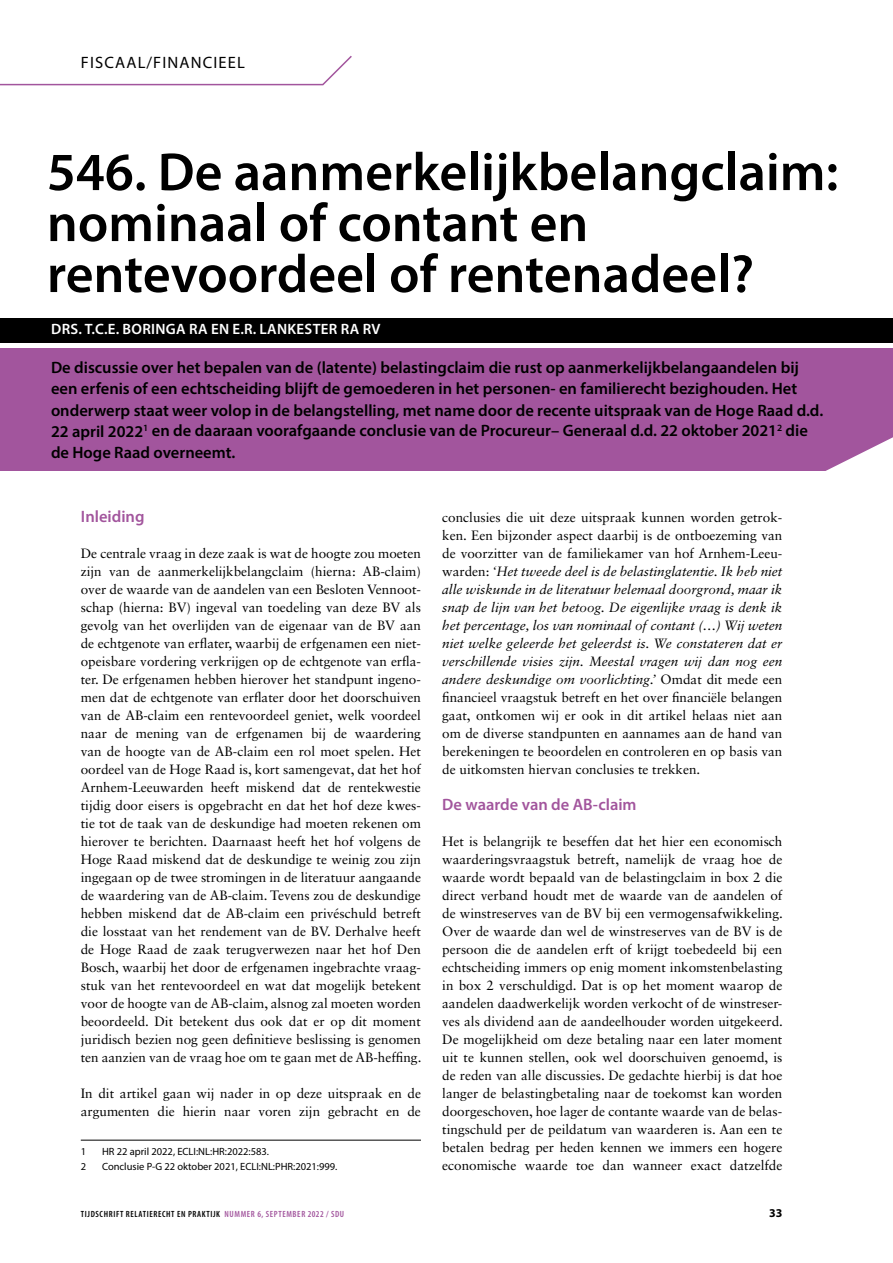
<style>
.page{position:relative;width:893px;height:1263px;background:#fff}
.page>*{position:absolute;margin:0;border:0;box-sizing:border-box;transform-origin:0 0}
.t1{font:600 54px/51px "Myriad Pro";color:#000}
.t2{font:600 16.5px/21px "Myriad Pro";color:#000}
.t3{font:600 16.5px "Myriad Pro";color:#a2559d}
.t4{font:16.5px "Myriad Pro";color:#000}
.t5{font:600 15px "Myriad Pro";letter-spacing:.02em;color:#fff}
.t6{font:13.5px/18px "Sabon LT Std";color:#000;text-align:justify}
.t7{font:700 12px "Myriad Pro";color:#000}
.t8{font:10.5px/15px "Myriad Pro";color:#000}
.t9{font:600 condensed 9px "Myriad Pro";letter-spacing:.07em;color:#000}
.s1{font-style:italic}
.s2{color:#a2559d}
</style>
<div class="page">
<div style="left:0;top:318px;width:893px;height:24px;background:#000"></div>
<svg style="left:0;top:55px;width:352px;height:31px"></svg>
<hr style="left:81px;top:1140px;width:340px;height:1px;background:#000">
<div style="left:0;top:348px;width:893px;height:122px;background:#a2559d"></div>
<svg style="left:816px;top:470px;width:77px;height:1px"></svg>
<p class="t4" style="left:81px;top:53px;width:92px">Fiscaal/finan</p>
<p class="t4" style="left:203px;top:53px;width:44px">cieel</p>
<h1 class="t1" style="left:47px;top:145px;width:793px">546. De aanmerkelijkbelangclaim: nominaal of contant en rentevoordeel of rentenadeel?</h1>
<p class="t5" style="left:51px;top:320px;width:331px">DRS. T.C.E. BORINGA RA EN E.R. LANKESTER RA RV</p>
<p class="t2" style="left:51px;top:357px;width:774px">De discussie over het bepalen van de (latente) belastingclaim die rust op aanmerkelijkbelangaandelen bij een erfenis of een echtscheiding blijft de gemoederen in het personen- en familierecht bezighouden. Het onderwerp staat weer volop in de belangstelling, met name door de recente uitspraak van de Hoge Raad d.d.<br>22 april 2022<sup>1</sup> en de daaraan voorafgaande conclusie van de Procureur– Generaal d.d. 22 oktober 2021<sup>2</sup> die de Hoge Raad overneemt.</p>
<p class="t3" style="left:81px;top:506px;width:65px">Inleiding</p>
<p class="t6" style="left:81px;top:544px;width:342px">De centrale vraag in deze zaak is wat de hoogte zou moeten zijn van de aanmerkelijkbelangclaim (hierna: AB-claim) over de waarde van de aandelen van een Besloten Vennoot&shy;schap (hierna: BV) ingeval van toedeling van deze BV als gevolg van het overlijden van de eigenaar van de BV aan de echtgenote van erflater, waarbij de erfgenamen een niet&shy;opeisbare vordering verkrijgen op de echtgenote van erfla&shy;ter. De erfgenamen hebben hierover het standpunt ingeno&shy;men dat de echtgenote van erflater door het doorschuiven van de AB-claim een rentevoordeel geniet, welk voordeel naar de mening van de erfgenamen bij de waardering van de hoogte van de AB-claim een rol moet spelen. Het oordeel van de Hoge Raad is, kort samengevat, dat het hof Arnhem-Leeuwarden heeft miskend dat de rentekwestie tijdig door eisers is opgebracht en dat het hof deze kwes&shy;tie tot de taak van de deskundige had moeten rekenen om hierover te berichten. Daarnaast heeft het hof volgens de Hoge Raad miskend dat de deskundige te weinig zou zijn ingegaan op de twee stromingen in de literatuur aangaande de waardering van de AB-claim. Tevens zou de deskundige hebben miskend dat de AB-claim een privéschuld betreft die losstaat van het rendement van de BV. Derhalve heeft de Hoge Raad de zaak terugverwezen naar het hof Den Bosch, waarbij het door de erfgenamen ingebrachte vraag&shy;stuk van het rentevoordeel en wat dat mogelijk betekent voor de hoogte van de AB-claim, alsnog zal moeten worden beoordeeld. Dit betekent dus ook dat er op dit moment juridisch bezien nog geen definitieve beslissing is genomen ten aanzien van de vraag hoe om te gaan met de AB-heffing.</p>
<p class="t6" style="left:81px;top:1084px;width:342px">In dit artikel gaan wij nader in op deze uitspraak en de argumenten die hierin naar voren zijn gebracht en de</p>
<p class="t8" style="left:81px;top:1144px;width:7px">1</p>
<p class="t8" style="left:81px;top:1144px;width:258px;text-indent:21px">HR 22 april 2022, ECLI:NL:HR:2022:583.<br>2 Conclusie P-G 22 oktober 2021, ECLI:NL:PHR:2021:999.</p>
<p class="t6" style="left:442px;top:508px;width:342px">conclusies die uit deze uitspraak kunnen worden getrok&shy;ken. Een bijzonder aspect daarbij is de ontboezeming van de voorzitter van de familiekamer van hof Arnhem-Leeu&shy;warden: <span class="s1">‘Het tweede deel is de belastinglatentie. Ik heb niet alle wiskunde in de literatuur helemaal doorgrond, maar ik snap de lijn van het betoog. De eigenlijke vraag is denk ik het percentage, los van nominaal of contant (…) Wij weten niet welke geleerde het geleerdst is. We constateren dat er verschillende visies zijn. Meestal vragen wij dan nog een andere deskundige om voorlichting.’</span> Omdat dit mede een financieel vraagstuk betreft en het over financiële belangen gaat, ontkomen wij er ook in dit artikel helaas niet aan om de diverse standpunten en aannames aan de hand van berekeningen te beoordelen en controleren en op basis van de uitkomsten hiervan conclusies te trekken.</p>
<p class="t3" style="left:442px;top:794px;width:196px">De waarde van de AB-claim</p>
<p class="t6" style="left:442px;top:832px;width:342px">Het is belangrijk te beseffen dat het hier een economisch waarderingsvraagstuk betreft, namelijk de vraag hoe de waarde wordt bepaald van de belastingclaim in box 2 die direct verband houdt met de waarde van de aandelen of de winstreserves van de BV bij een vermogensafwikkeling.<br>Over de waarde dan wel de winstreserves van de BV is de persoon die de aandelen erft of krijgt toebedeeld bij een echtscheiding immers op enig moment inkomstenbelasting in box 2 verschuldigd. Dat is op het moment waarop de aandelen daadwerkelijk worden verkocht of de winstreser&shy;ves als dividend aan de aandeelhouder worden uitgekeerd.<br>De mogelijkheid om deze betaling naar een later moment uit te kunnen stellen, ook wel doorschuiven genoemd, is de reden van alle discussies. De gedachte hierbij is dat hoe langer de belastingbetaling naar de toekomst kan worden doorgeschoven, hoe lager de contante waarde van de belas&shy;tingschuld per de peildatum van waarderen is. Aan een te betalen bedrag per heden kennen we immers een hogere economische waarde toe dan wanneer exact datzelfde</p>
<p class="t9" style="left:81px;top:1208px;width:265px">TIJDSCHRIFT RELATIERECHT EN PRAKTIJK <span class="s2">NUMMER 6, SEPTEMBER 2022 / SDU</span></p>
<p class="t7" style="left:769px;top:1205px;width:15px">33</p>
</div>
